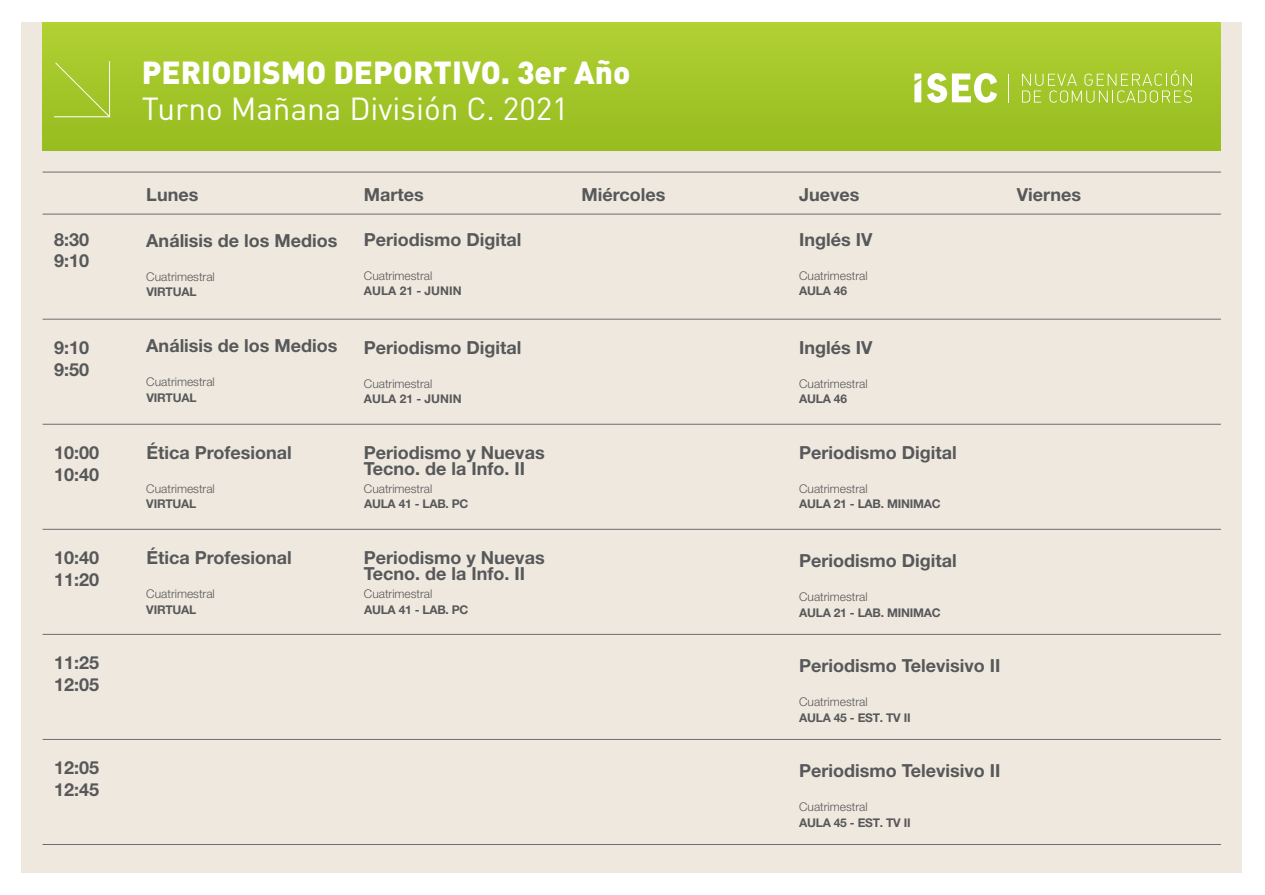
<style>
.page{position:relative;width:1265px;height:895px;background:#fff}
.page>*{position:absolute;margin:0;border:0;box-sizing:border-box;transform-origin:0 0}
.t1{font:900 31.5px "DIN Pro";color:#fff}
.t2{font:31.5px "DIN Pro";color:#fff}
.t3{font:700 18px/21.6px "Helvetica Neue LT Std";color:#57585a}
.t4{font:300 12px "Helvetica Neue LT Std";color:#57585a}
.t5{font:700 12px "Helvetica Neue LT Std";letter-spacing:-.02em;color:#57585a}
.t6{font:700 12px "Helvetica Neue LT Std";color:#57585a}
</style>
<div class="page">
<div style="left:21px;top:22px;width:1221px;height:850px;background:#efe8de"></div>
<div style="left:43px;top:22px;width:1177px;height:129px;background:linear-gradient(to right,#a4c729,#a4c72a)"></div>
<svg style="left:1022px;top:70px;width:169px;height:33px;background:#afce47"></svg>
<svg style="left:1007px;top:74px;width:1px;height:28px"></svg>
<svg style="left:927px;top:73px;width:70px;height:30px;background:#d4e49b"></svg>
<svg style="left:914px;top:74px;width:7px;height:28px"></svg>
<hr style="left:43px;top:172px;width:1177px;height:1px;background:#6c6d70">
<hr style="left:43px;top:214px;width:1177px;height:1px;background:#6c6d70">
<hr style="left:43px;top:319px;width:1177px;height:1px;background:#6c6d70">
<hr style="left:43px;top:424px;width:1177px;height:1px;background:#6c6d70">
<hr style="left:43px;top:529px;width:1177px;height:1px;background:#6c6d70">
<hr style="left:43px;top:634px;width:1177px;height:1px;background:#6c6d70">
<hr style="left:43px;top:739px;width:1177px;height:1px;background:#6c6d70">
<hr style="left:43px;top:844px;width:1177px;height:1px;background:#6c6d70">
<svg style="left:53px;top:60px;width:58px;height:58px;background:#a7c934"></svg>
<h1 class="t1" style="left:142px;top:51px;width:490px">PERIODISMO DEPORTIVO. 3er Año</h1>
<h1 class="t2" style="left:142px;top:87px;width:428px">Turno Mañana División C. 2021</h1>
<p class="t3" style="left:146px;top:183px;width:54px">Lunes</p>
<p class="t3" style="left:364px;top:183px;width:61px">Martes</p>
<p class="t3" style="left:581px;top:183px;width:85px">Miércoles</p>
<p class="t3" style="left:799px;top:183px;width:62px">Jueves</p>
<p class="t3" style="left:1016px;top:183px;width:66px">Viernes</p>
<p class="t3" style="left:54px;top:228px;width:37px">8:30<br>9:10</p>
<p class="t3" style="left:146px;top:229px;width:193px">Análisis de los Medios</p>
<p class="t4" style="left:146px;top:269px;width:70px">Cuatrimestral</p>
<p class="t5" style="left:146px;top:285px;width:52px">VIRTUAL</p>
<p class="t3" style="left:364px;top:228px;width:159px">Periodismo Digital</p>
<p class="t4" style="left:364px;top:268px;width:70px">Cuatrimestral</p>
<p class="t6" style="left:364px;top:283px;width:99px">AULA 21 - JUNIN</p>
<p class="t3" style="left:799px;top:228px;width:75px">Inglés IV</p>
<p class="t4" style="left:799px;top:268px;width:70px">Cuatrimestral</p>
<p class="t5" style="left:799px;top:283px;width:49px">AULA 46</p>
<p class="t3" style="left:54px;top:336px;width:37px">9:10<br>9:50</p>
<p class="t3" style="left:146px;top:334px;width:193px">Análisis de los Medios</p>
<p class="t4" style="left:146px;top:374px;width:70px">Cuatrimestral</p>
<p class="t5" style="left:146px;top:390px;width:52px">VIRTUAL</p>
<p class="t3" style="left:364px;top:336px;width:159px">Periodismo Digital</p>
<p class="t4" style="left:364px;top:376px;width:70px">Cuatrimestral</p>
<p class="t6" style="left:364px;top:391px;width:99px">AULA 21 - JUNIN</p>
<p class="t3" style="left:799px;top:336px;width:75px">Inglés IV</p>
<p class="t4" style="left:799px;top:376px;width:70px">Cuatrimestral</p>
<p class="t5" style="left:799px;top:391px;width:49px">AULA 46</p>
<p class="t3" style="left:54px;top:441px;width:47px">10:00<br>10:40</p>
<p class="t3" style="left:54px;top:546px;width:47px">10:40<br>11:20</p>
<p class="t3" style="left:146px;top:441px;width:147px">Ética Profesional</p>
<p class="t4" style="left:146px;top:481px;width:70px">Cuatrimestral</p>
<p class="t5" style="left:146px;top:496px;width:52px">VIRTUAL</p>
<p class="t3" style="left:146px;top:546px;width:147px">Ética Profesional</p>
<p class="t4" style="left:146px;top:586px;width:70px">Cuatrimestral</p>
<p class="t5" style="left:146px;top:601px;width:52px">VIRTUAL</p>
<p class="t3" style="left:364px;top:444px;width:182px;line-height:15.6px">Periodismo y Nuevas<br>Tecno. de la Info. II</p>
<p class="t4" style="left:364px;top:481px;width:70px">Cuatrimestral</p>
<p class="t5" style="left:364px;top:496px;width:106px">AULA 41 - LAB. PC</p>
<p class="t3" style="left:364px;top:549px;width:182px;line-height:15.6px">Periodismo y Nuevas<br>Tecno. de la Info. II</p>
<p class="t4" style="left:364px;top:586px;width:70px">Cuatrimestral</p>
<p class="t5" style="left:364px;top:601px;width:106px">AULA 41 - LAB. PC</p>
<p class="t3" style="left:799px;top:441px;width:159px">Periodismo Digital</p>
<p class="t4" style="left:799px;top:481px;width:70px">Cuatrimestral</p>
<p class="t5" style="left:799px;top:496px;width:143px">AULA 21 - LAB. MINIMAC</p>
<p class="t3" style="left:799px;top:549px;width:159px">Periodismo Digital</p>
<p class="t4" style="left:799px;top:589px;width:70px">Cuatrimestral</p>
<p class="t5" style="left:799px;top:604px;width:143px">AULA 21 - LAB. MINIMAC</p>
<p class="t3" style="left:54px;top:651px;width:47px">11:25<br>12:05</p>
<p class="t3" style="left:799px;top:654px;width:203px">Periodismo Televisivo II</p>
<p class="t4" style="left:799px;top:694px;width:70px">Cuatrimestral</p>
<p class="t5" style="left:799px;top:709px;width:113px">AULA 45 - EST. TV II</p>
<p class="t3" style="left:54px;top:756px;width:47px">12:05<br>12:45</p>
<p class="t3" style="left:799px;top:759px;width:203px">Periodismo Televisivo II</p>
<p class="t4" style="left:799px;top:799px;width:70px">Cuatrimestral</p>
<p class="t5" style="left:799px;top:814px;width:113px">AULA 45 - EST. TV II</p>
</div>
